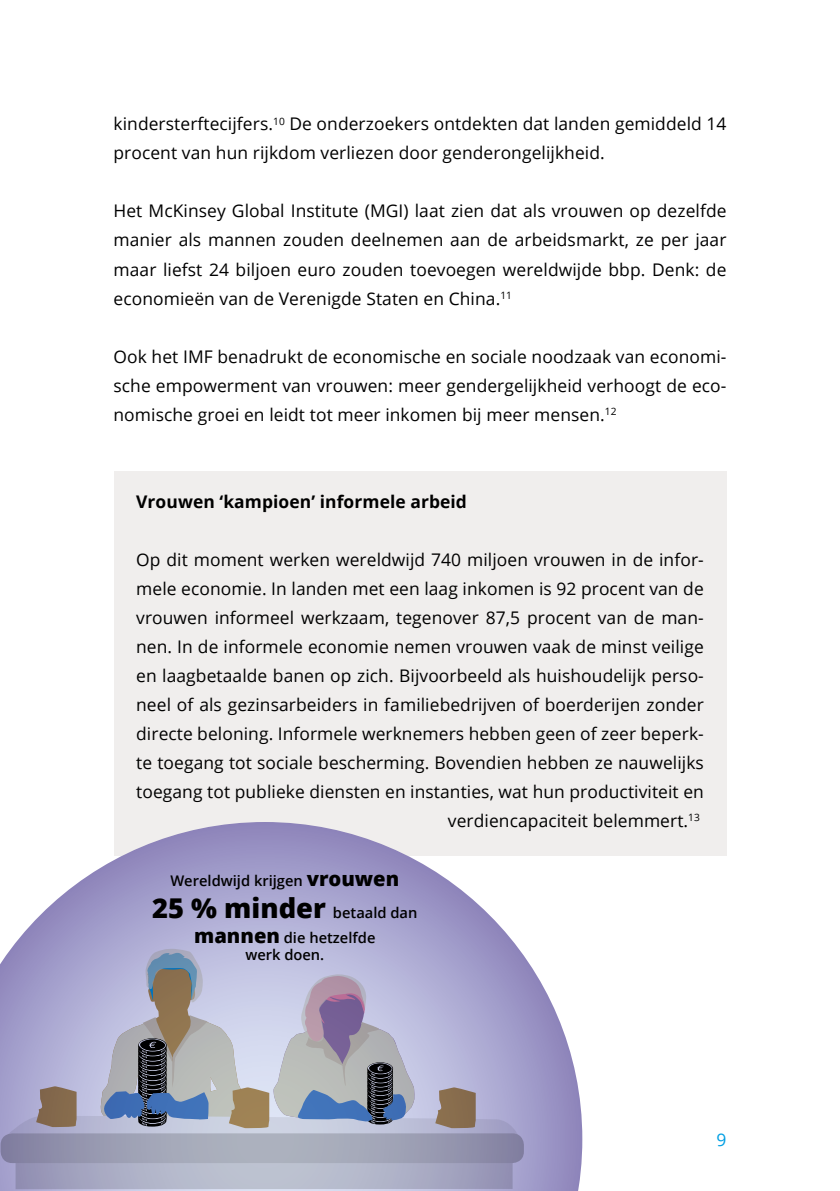
<style>
.page{position:relative;width:840px;height:1191px;background:#fff}
.page>*{position:absolute;margin:0;border:0;box-sizing:border-box;transform-origin:0 0}
.t1{font:17.4px/29px "Open Sans";letter-spacing:.005em;color:#000;text-align:justify}
.t2{font:700 17.4px "Open Sans";letter-spacing:.005em;color:#000}
.t3{font:17.4px "Open Sans";color:#009fe3}
.t4{font:600 14.6px/24.2px "Open Sans";color:#000;text-align:center}
.s1{font-weight:800;font-size:20.2px}
.s2{font-weight:800;font-size:27.2px}
</style>
<div class="page">
<div style="left:113px;top:471px;width:613px;height:384px;background:#f0eeed"></div>
<svg style="left:0;top:822px;width:582px;height:369px;background:#b1afca"></svg>
<p class="t1" style="left:113px;top:109px;width:614px">kindersterftecijfers.<sup>10</sup> De onderzoekers ontdekten dat landen gemiddeld 14 procent van hun rijkdom verliezen door genderongelijkheid.</p>
<p class="t1" style="left:113px;top:196px;width:614px">Het McKinsey Global Institute (MGI) laat zien dat als vrouwen op dezelfde manier als mannen zouden deelnemen aan de arbeidsmarkt, ze per jaar maar liefst 24 biljoen euro zouden toevoegen wereldwijde bbp. Denk: de economieën van de Verenigde Staten en China.<sup>11</sup></p>
<p class="t1" style="left:113px;top:341px;width:614px">Ook het IMF benadrukt de economische en sociale noodzaak van economi&shy;sche empowerment van vrouwen: meer gendergelijkheid verhoogt de eco&shy;nomische groei en leidt tot meer inkomen bij meer mensen.<sup>12</sup></p>
<p class="t2" style="left:136px;top:489px;width:332px">Vrouwen ‘kampioen’ informele arbeid</p>
<p class="t1" style="left:136px;top:544px;width:569px;text-align:right">Op dit moment werken wereldwijd 740 miljoen vrouwen in de infor&shy;mele economie. In landen met een laag inkomen is 92 procent van de vrouwen informeel werkzaam, tegenover 87,5 procent van de man&shy;nen. In de informele economie nemen vrouwen vaak de minst veilige en laagbetaalde banen op zich. Bijvoorbeeld als huishoudelijk perso&shy;neel of als gezinsarbeiders in familiebedrijven of boerderijen zonder directe beloning. Informele werknemers hebben geen of zeer beperk&shy;te toegang tot sociale bescherming. Bovendien hebben ze nauwelijks toegang tot publieke diensten en instanties, wat hun productiviteit en verdiencapaciteit belemmert.<sup>13</sup></p>
<p class="t4" style="left:170px;top:868px;width:230px">Wereldwijd krijgen <span class="s1">vrouwen</span></p>
<p class="t4" style="left:152px;top:900px;width:266px"><span class="s2">25 % minder</span> betaald dan <span class="s1">mannen</span> die hetzelfde</p>
<p class="t4" style="left:245px;top:942px;width:80px">werk doen.</p>
<p class="t3" style="left:716px;top:1127px;width:11px">9</p>
</div>
